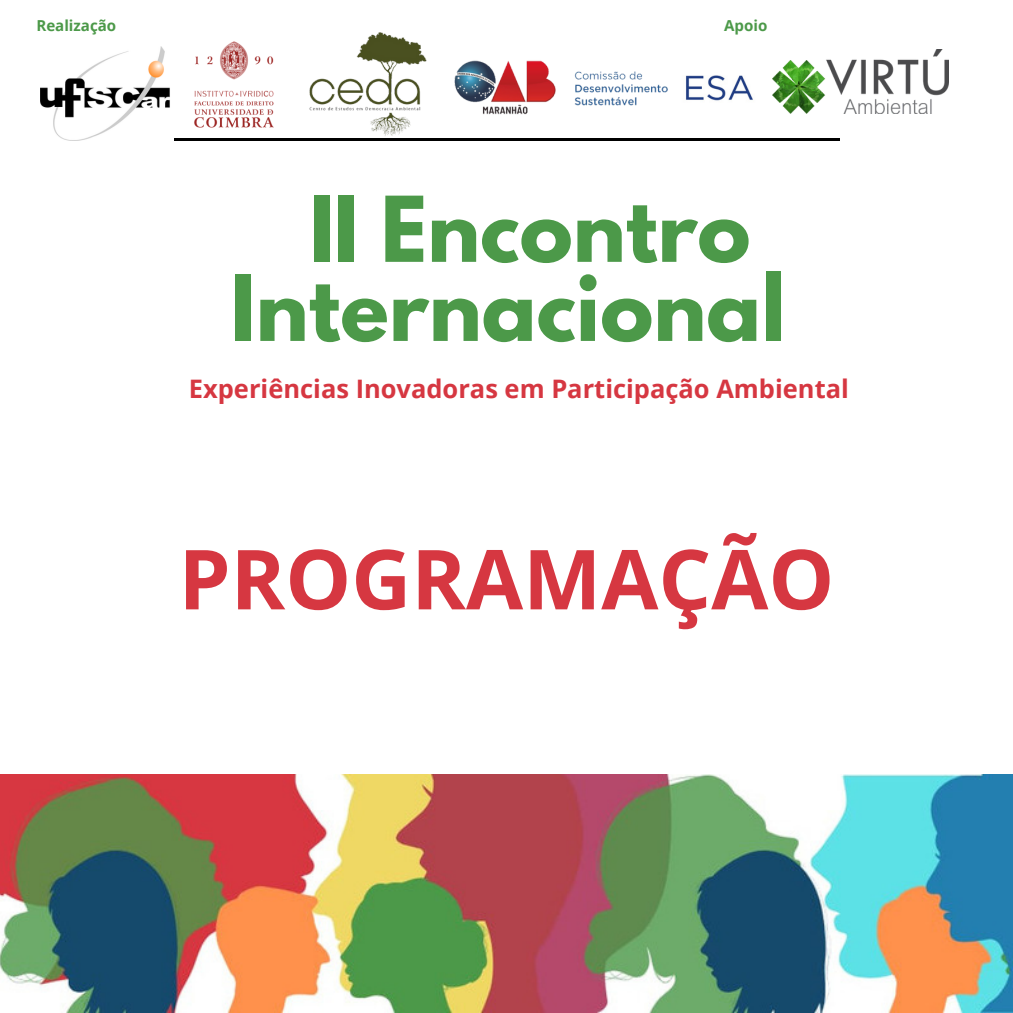
<style>
.page{position:relative;width:1013px;height:1013px;background:#fff}
.page>*{position:absolute;margin:0;border:0;box-sizing:border-box;transform-origin:0 0}
.t1{font:700 82.88px "Open Sans";color:#d63741}
.t2{font:700 80.25px/79px "League Spartan";color:#4c9949;text-align:center}
.t3{font:700 25.5px "Open Sans";color:#d63741}
.t4{font:700 15.12px "Open Sans";color:#4c9949}
</style>
<div class="page">
<img style="left:309px;top:32px;width:118px;height:104px">
<img style="left:194px;top:41px;width:80px;height:87px">
<img style="left:773px;top:49px;width:175px;height:64px">
<hr style="left:174px;top:138px;width:665px;height:3px;background:#000">
<img style="left:41px;top:46px;width:129px;height:95px">
<img style="left:454px;top:60px;width:214px;height:55px">
<img style="left:685px;top:75px;width:68px;height:26px">
<img style="left:0;top:774px;width:1012px;height:238px">
<p class="t4" style="left:36px;top:15px;width:81px">Realização</p>
<p class="t4" style="left:724px;top:15px;width:45px">Apoio</p>
<p class="t2" style="left:231px;top:200px;width:555px">II Encontro<br>Internacional</p>
<p class="t3" style="left:189px;top:371px;width:661px">Experiências Inovadoras em Participação Ambiental</p>
<p class="t1" style="left:179px;top:521px;width:657px">PROGRAMAÇÃO</p>
</div>
